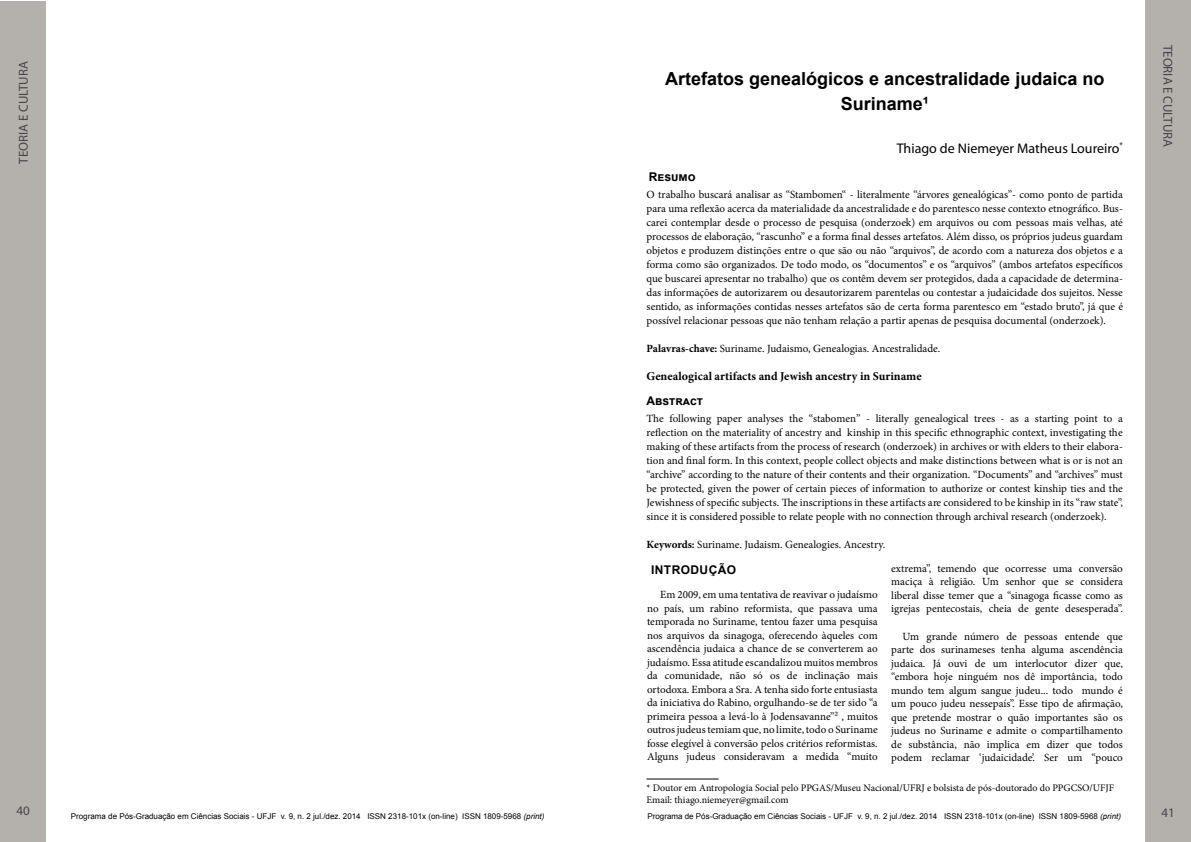
<style>
.page{position:relative;width:1191px;height:842px;background:#fff}
.page>*{position:absolute;margin:0;border:0;box-sizing:border-box;transform-origin:0 0}
.t1{font:700 18px/25px "Arial";color:#000;text-align:center}
.t2{font:14px "Myriad Pro";color:#000}
.t3{font:13px "Myriad Pro";color:#464547}
.t4{font:700 12px "Minion Pro";color:#000}
.t5{font:700 12px "Arial";color:#000}
.t6{font:700 12px "Arial";letter-spacing:.035em;color:#000}
.t7{font:11px/13.5px "Minion Pro";color:#000;text-align:justify}
.t8{font:10px/12px "Minion Pro";color:#000}
.t9{font:8px "Arial";color:#000}
.s1{font-weight:700}
.s2{font-style:italic}
</style>
<div class="page">
<div style="left:0;top:0;width:46px;height:842px;background:#b4b1ad"></div>
<div style="left:1145px;top:0;width:46px;height:842px;background:#b4b1ad"></div>
<hr style="left:646px;top:778px;width:72px;height:1px;background:#000">
<p class="t3" style="left:16px;top:164px;width:104px;rotate:-90deg">TEORIA E CULTURA</p>
<p class="t3" style="left:17px;top:803px;width:15px">40</p>
<h1 class="t1" style="left:665px;top:67px;width:441px">Artefatos genealógicos e ancestralidade judaica no<br>Suriname¹</h1>
<p class="t2" style="left:896px;top:139px;width:228px">Thiago de Niemeyer Matheus Loureiro<sup>*</sup></p>
<p class="t5" style="left:649px;top:168px;width:48px">Resumo</p>
<p class="t7" style="left:646px;top:187px;width:478px;line-height:14px">O trabalho buscará analisar as “Stambomen“ - literalmente “árvores genealógicas”- como ponto de partida para uma reflexão acerca da materialidade da ancestralidade e do parentesco nesse contexto etnográfico. Bus&shy;carei contemplar desde o processo de pesquisa (onderzoek) em arquivos ou com pessoas mais velhas, até processos de elaboração, “rascunho” e a forma final desses artefatos. Além disso, os próprios judeus guardam objetos e produzem distinções entre o que são ou não “arquivos”, de acordo com a natureza dos objetos e a forma como são organizados. De todo modo, os “documentos” e os “arquivos” (ambos artefatos específicos que buscarei apresentar no trabalho) que os contêm devem ser protegidos, dada a capacidade de determina&shy;das informações de autorizarem ou desautorizarem parentelas ou contestar a judaicidade dos sujeitos. Nesse sentido, as informações contidas nesses artefatos são de certa forma parentesco em “estado bruto”, já que é possível relacionar pessoas que não tenham relação a partir apenas de pesquisa documental (onderzoek).</p>
<p class="t7" style="left:646px;top:341px;width:295px"><span class="s1">Palavras-chave:</span> Suriname. Judaismo, Genealogias. Ancestralidade.</p>
<p class="t4" style="left:646px;top:367px;width:277px">Genealogical artifacts and Jewish ancestry in Suriname</p>
<p class="t7" style="left:646px;top:411px;width:478px;line-height:14px">The following paper analyses the “stabomen” - literally genealogical trees - as a starting point to a reflection on the materiality of ancestry and kinship in this specific ethnographic context, investigating the making of these artifacts from the process of research (onderzoek) in archives or with elders to their elabora&shy;tion and final form. In this context, people collect objects and make distinctions between what is or is not an “archive” according to the nature of their contents and their organization. “Documents” and “archives” must be protected, given the power of certain pieces of information to authorize or contest kinship ties and the Jewishness of specific subjects. The inscriptions in these artifacts are considered to be kinship in its “raw state”, since it is considered possible to relate people with no connection through archival research (onderzoek).</p>
<p class="t7" style="left:646px;top:537px;width:240px"><span class="s1">Keywords:</span> Suriname. Judaism. Genealogies. Ancestry.</p>
<p class="t5" style="left:646px;top:392px;width:58px">Abstract</p>
<p class="t6" style="left:651px;top:561px;width:87px">introdução</p>
<p class="t7" style="left:647px;top:588px;width:232px;text-indent:13px">Em 2009, em uma tentativa de reavivar o judaísmo no país, um rabino reformista, que passava uma temporada no Suriname, tentou fazer uma pesquisa nos arquivos da sinagoga, oferecendo àqueles com ascendência judaica a chance de se converterem ao judaísmo. Essa atitude escandalizou muitos membros da comunidade, não só os de inclinação mais ortodoxa. Embora a Sra. A tenha sido forte entusiasta da iniciativa do Rabino, orgulhando-se de ter sido “a primeira pessoa a levá-lo à Jodensavanne”² , muitos outros judeus temiam que, no limite, todo o Suriname fosse elegível à conversão pelos critérios reformistas.<br>Alguns judeus consideravam a medida “muito</p>
<p class="t7" style="left:891px;top:561px;width:233px">extrema”, temendo que ocorresse uma conversão maciça à religião. Um senhor que se considera liberal disse temer que a “sinagoga ficasse como as igrejas pentecostais, cheia de gente desesperada”.</p>
<p class="t7" style="left:891px;top:630px;width:233px;text-indent:11px">Um grande número de pessoas entende que parte dos surinameses tenha alguma ascendência judaica. Já ouvi de um interlocutor dizer que, “embora hoje ninguém nos dê importância, todo mundo tem algum sangue judeu... todo mundo é um pouco judeu nessepaís”. Esse tipo de afirmação, que pretende mostrar o quão importantes são os judeus no Suriname e admite o compartilhamento de substância, não implica em dizer que todos podem reclamar ‘judaicidade’. Ser um “pouco</p>
<p class="t8" style="left:646px;top:782px;width:469px">* Doutor em Antropologia Social pelo PPGAS/Museu Nacional/UFRJ e bolsista de pós-doutorado do PPGCSO/UFJF<br>Email: thiago.niemeyer@gmail.com</p>
<p class="t9" style="left:71px;top:811px;width:475px">Programa de Pós-Graduação em Ciências Sociais - UFJF v. 9, n. 2 jul./dez. 2014 ISSN 2318-101x (on-line) ISSN 1809-5968 <span class="s2">(print)</span></p>
<p class="t9" style="left:647px;top:811px;width:475px">Programa de Pós-Graduação em Ciências Sociais - UFJF v. 9, n. 2 jul./dez. 2014 ISSN 2318-101x (on-line) ISSN 1809-5968 <span class="s2">(print)</span></p>
<p class="t3" style="left:1175px;top:45px;width:104px;rotate:90deg">TEORIA E CULTURA</p>
<p class="t3" style="left:1161px;top:804px;width:15px">41</p>
</div>
